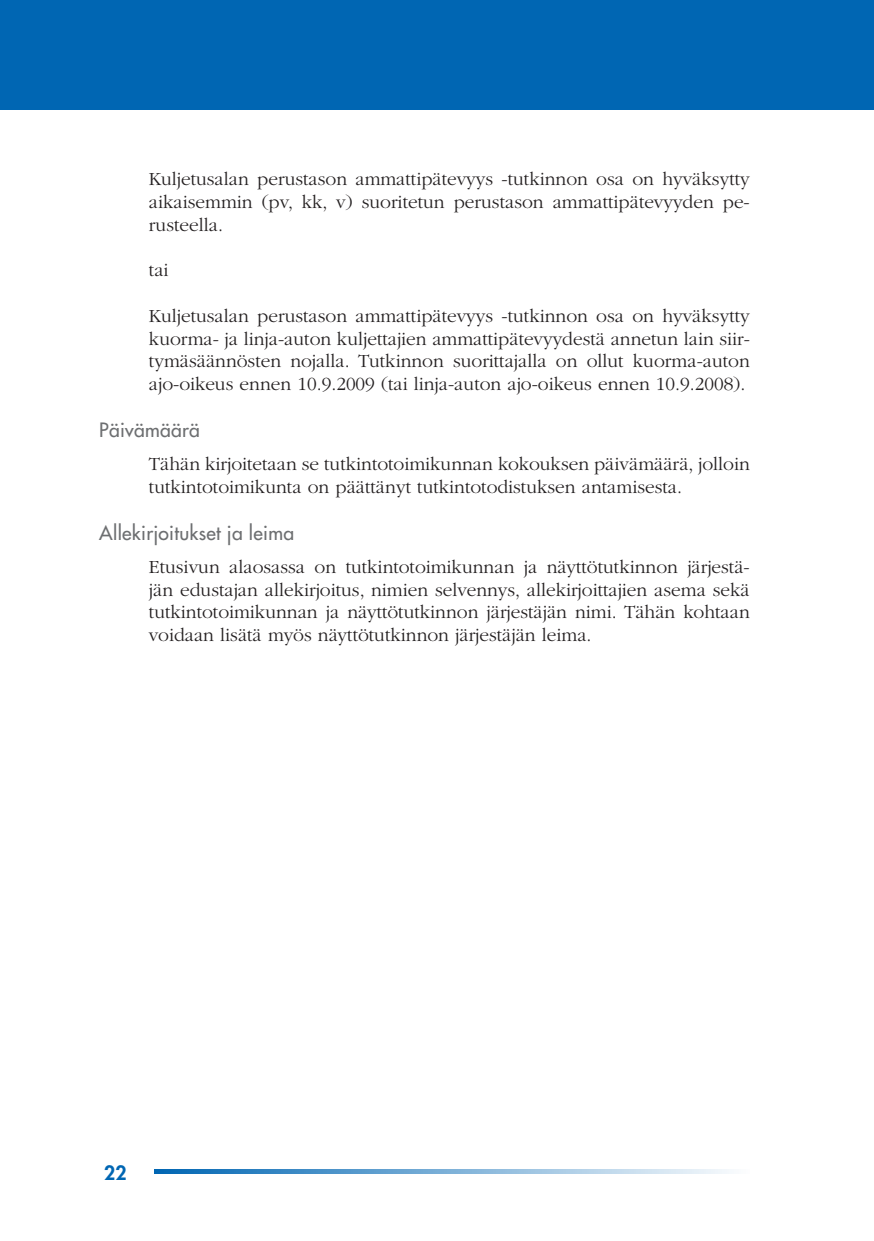
<style>
.page{position:relative;width:874px;height:1241px;background:#fff}
.page>*{position:absolute;margin:0;border:0;box-sizing:border-box;transform-origin:0 0}
.t1{font:300 19.25px/22.8px "ITC Garamond Std";color:#231f20;text-align:justify}
.t2{font:500 19.25px "Futura Std";letter-spacing:.015em;color:#6d6f71}
.t3{font:800 19.25px "Futura Std";color:#0066b3}
</style>
<div class="page">
<div style="left:0;top:0;width:873px;height:109px;background:#0066b3"></div>
<svg style="left:154px;top:1169px;width:575px;height:5px;background:#79aed6"></svg>
<p class="t1" style="left:149px;top:168px;width:602px">Kuljetusalan perustason ammattipätevyys -tutkinnon osa on hyväksytty aikaisemmin (pv, kk, v) suoritetun perustason ammattipätevyyden pe&shy;rusteella.</p>
<p class="t1" style="left:149px;top:259px;width:21px">tai</p>
<p class="t1" style="left:149px;top:304px;width:602px">Kuljetusalan perustason ammattipätevyys -tutkinnon osa on hyväksytty kuorma- ja linja-auton kuljettajien ammattipätevyydestä annetun lain siir&shy;tymäsäännösten nojalla. Tutkinnon suorittajalla on ollut kuorma-auton ajo-oikeus ennen 10.9.2009 (tai linja-auton ajo-oikeus ennen 10.9.2008).</p>
<p class="t2" style="left:99px;top:418px;width:102px">Päivämäärä</p>
<p class="t1" style="left:149px;top:453px;width:602px">Tähän kirjoitetaan se tutkintotoimikunnan kokouksen päivämäärä, jolloin tutkintotoimikunta on päättänyt tutkintotodistuksen antamisesta.</p>
<p class="t2" style="left:99px;top:521px;width:196px">Allekirjoitukset ja leima</p>
<p class="t1" style="left:149px;top:555px;width:602px">Etusivun alaosassa on tutkintotoimikunnan ja näyttötutkinnon järjestä&shy;jän edustajan allekirjoitus, nimien selvennys, allekirjoittajien asema sekä tutkintotoimikunnan ja näyttötutkinnon järjestäjän nimi. Tähän kohtaan voidaan lisätä myös näyttötutkinnon järjestäjän leima.</p>
<p class="t3" style="left:104px;top:1160px;width:24px">22</p>
</div>
